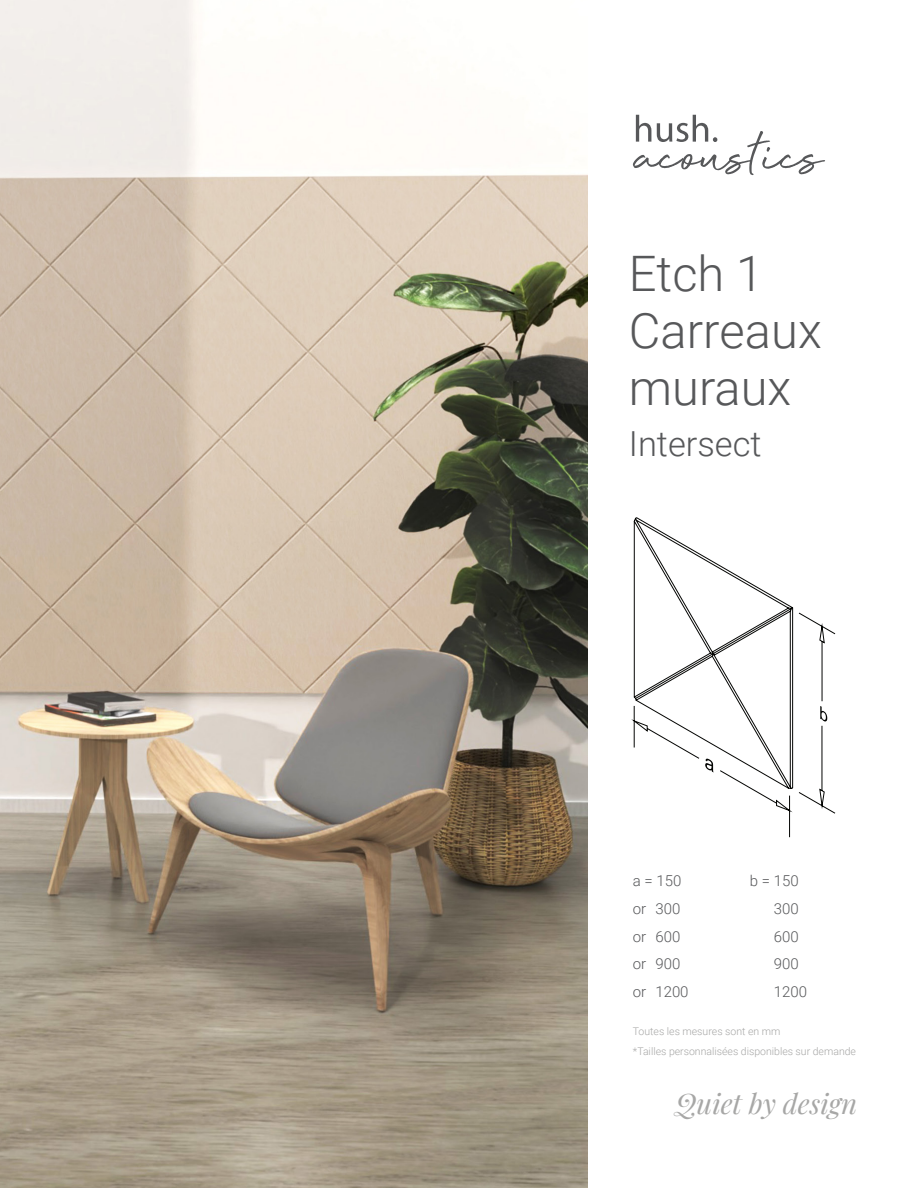
<style>
.page{position:relative;width:918px;height:1188px;background:#fff}
.page>*{position:absolute;margin:0;border:0;box-sizing:border-box;transform-origin:0 0}
.t1{font:300 48.9px/57px "Roboto";color:#57585a}
.t2{font:300 34.5px "Roboto";color:#57585a}
.t3{font:italic 27.75px "Playfair Display";color:#a7a7a6}
.Hush_-_Body__blk{font:300 15px "Roboto";color:#57585a}
.Body{font:300 10.5px "Roboto";color:#a7a7a6}
.Hush_-_Body__blk-2{font:300 10.5px "Roboto";color:#a7a7a6}
</style>
<div class="page">
<img style="left:0;top:0;width:587px;height:1188px">
<svg style="left:633px;top:115px;width:192px;height:60px"></svg>
<svg style="left:753px;top:613px;width:82px;height:224px"></svg>
<svg style="left:633px;top:517px;width:161px;height:273px"></svg>
<p class="t1" style="left:629px;top:243px;width:136px">Etch 1</p>
<p class="t1" style="left:629px;top:301px;width:194px">Carreaux muraux</p>
<p class="t2" style="left:629px;top:420px;width:134px">Intersect</p>
<p class="Hush_-_Body__blk" style="left:633px;top:870px;width:50px">a = 150</p>
<p class="Hush_-_Body__blk" style="left:750px;top:870px;width:50px">b = 150</p>
<p class="Hush_-_Body__blk" style="left:633px;top:898px;width:49px">or 300</p>
<p class="Hush_-_Body__blk" style="left:774px;top:898px;width:26px">300</p>
<p class="Hush_-_Body__blk" style="left:633px;top:926px;width:49px">or 600</p>
<p class="Hush_-_Body__blk" style="left:774px;top:926px;width:26px">600</p>
<p class="Hush_-_Body__blk" style="left:633px;top:954px;width:49px">or 900</p>
<p class="Hush_-_Body__blk" style="left:774px;top:954px;width:26px">900</p>
<p class="Hush_-_Body__blk" style="left:633px;top:981px;width:57px">or 1200</p>
<p class="Hush_-_Body__blk" style="left:774px;top:981px;width:35px">1200</p>
<p class="Hush_-_Body__blk-2" style="left:633px;top:1024px;width:149px">Toutes les mesures sont en mm</p>
<p class="Body" style="left:633px;top:1044px;width:225px">*Tailles personnalisées disponibles sur demande</p>
<p class="t3" style="left:675px;top:1082px;width:184px">Quiet by design</p>
</div>
